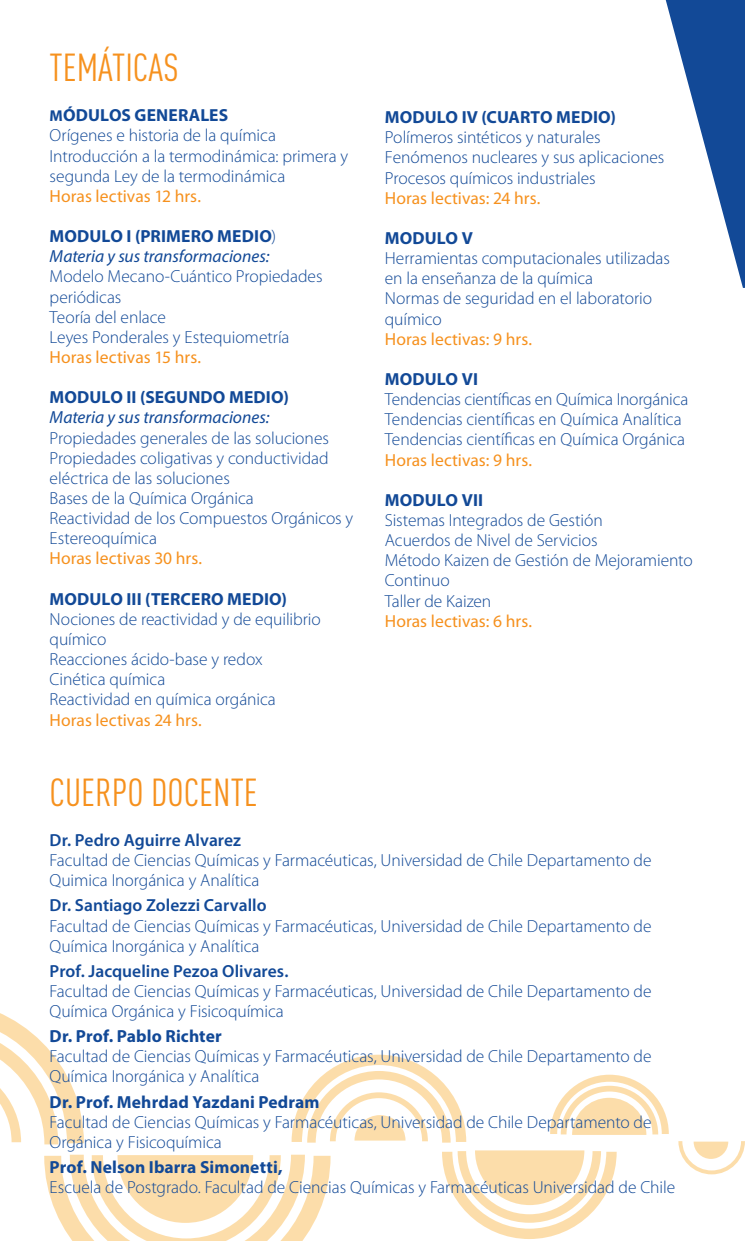
<style>
.page{position:relative;width:745px;height:1241px;background:#fff}
.page>*{position:absolute;margin:0;border:0;box-sizing:border-box;transform-origin:0 0}
.t1{font:38.5px "DIN Cond";color:#f6911e}
.t2{font:300 17.5px/20.1px "Myriad Pro";letter-spacing:-.005em;color:#124997}
.t3{font:700 17.5px "Myriad Pro";letter-spacing:.005em;color:#124997}
.t4{font:17.5px "Myriad Pro";letter-spacing:.005em;color:#f6911e}
.t5{font:italic 17.5px/20.1px "Myriad Pro";letter-spacing:-.005em;color:#124997}
.t6{font:600 17.5px "Myriad Pro";color:#124997}
.s1{font-weight:700;font-size:15.75px}
.s2{font-weight:700}
.s3{font-weight:700;font-style:normal}
.s4{font-weight:300;font-style:normal}
</style>
<div class="page">
<svg style="left:665px;top:0;width:79px;height:288px"></svg>
<svg style="left:0;top:1013px;width:84px;height:131px"></svg>
<svg style="left:44px;top:1154px;width:286px;height:86px"></svg>
<svg style="left:291px;top:1054px;width:175px;height:88px"></svg>
<svg style="left:442px;top:1150px;width:174px;height:88px"></svg>
<svg style="left:678px;top:1141px;width:66px;height:33px"></svg>
<svg style="left:550px;top:1074px;width:118px;height:60px"></svg>
<h1 class="t1" style="left:50px;top:45px;width:130px">TEMÁTICAS</h1>
<p class="t2" style="left:50px;top:105px;width:300px"><span class="s1">M</span><span class="s2">ÓDULOS GENERALES<br></span>Orígenes e historia de la química<br>Introducción a la termodinámica: primera y segunda Ley de la termodinámica</p>
<p class="t4" style="left:50px;top:185px;width:153px">Horas lectivas 12 hrs.</p>
<p class="t5" style="left:50px;top:226px;width:228px"><span class="s3">MODULO I (PRIMERO MEDIO</span><span class="s4">)<br></span>Materia y sus transformaciones:</p>
<p class="t2" style="left:50px;top:266px;width:274px">Modelo Mecano-Cuántico Propiedades periódicas<br>Teoría del enlace<br>Leyes Ponderales y Estequiometría</p>
<p class="t4" style="left:50px;top:346px;width:153px">Horas lectivas 15 hrs.</p>
<p class="t3" style="left:50px;top:386px;width:240px">MODULO II (SEGUNDO MEDIO)</p>
<p class="t5" style="left:50px;top:407px;width:221px">Materia y sus transformaciones:</p>
<p class="t2" style="left:50px;top:427px;width:305px">Propiedades generales de las soluciones Propiedades coligativas y conductividad eléctrica de las soluciones<br>Bases de la Química Orgánica<br>Reactividad de los Compuestos Orgánicos y Estereoquímica</p>
<p class="t4" style="left:50px;top:547px;width:154px">Horas lectivas 30 hrs.</p>
<p class="t3" style="left:50px;top:587px;width:239px">MODULO III (TERCERO MEDIO)</p>
<p class="t2" style="left:50px;top:608px;width:272px">Nociones de reactividad y de equilibrio químico<br>Reacciones ácido-base y redox<br>Cinética química<br>Reactividad en química orgánica</p>
<p class="t4" style="left:50px;top:708px;width:153px">Horas lectivas 24 hrs.</p>
<p class="t3" style="left:384px;top:106px;width:232px">MODULO IV (CUARTO MEDIO)</p>
<p class="t2" style="left:384px;top:127px;width:281px">Polímeros sintéticos y naturales<br>Fenómenos nucleares y sus aplicaciones<br>Procesos químicos industriales</p>
<p class="t4" style="left:384px;top:187px;width:157px">Horas lectivas: 24 hrs.</p>
<p class="t3" style="left:384px;top:227px;width:89px">MODULO V</p>
<p class="t2" style="left:384px;top:248px;width:286px">Herramientas computacionales utilizadas en la enseñanza de la química<br>Normas de seguridad en el laboratorio químico</p>
<p class="t4" style="left:384px;top:328px;width:148px">Horas lectivas: 9 hrs.</p>
<p class="t3" style="left:384px;top:367px;width:94px">MODULO VI</p>
<p class="t2" style="left:384px;top:389px;width:305px">Tendencias científicas en Química Inorgánica<br>Tendencias científicas en Química Analítica<br>Tendencias científicas en Química Orgánica</p>
<p class="t4" style="left:384px;top:449px;width:148px">Horas lectivas: 9 hrs.</p>
<p class="t3" style="left:384px;top:488px;width:100px">MODULO VII</p>
<p class="t2" style="left:384px;top:510px;width:309px">Sistemas Integrados de Gestión<br>Acuerdos de Nivel de Servicios<br>Método Kaizen de Gestión de Mejoramiento<br>Continuo<br>Taller de Kaizen</p>
<p class="t4" style="left:384px;top:610px;width:148px">Horas lectivas: 6 hrs.</p>
<h1 class="t1" style="left:50px;top:769px;width:210px">CUERPO DOCENTE</h1>
<p class="t6" style="left:50px;top:829px;width:193px">Dr. Pedro Aguirre Alvarez</p>
<p class="t2" style="left:50px;top:850px;width:603px">Facultad de Ciencias Químicas y Farmacéuticas, Universidad de Chile Departamento de<br>Quimica Inorgánica y Analítica</p>
<p class="t6" style="left:50px;top:894px;width:218px">Dr. Santiago Zolezzi Carvallo</p>
<p class="t2" style="left:50px;top:915px;width:603px">Facultad de Ciencias Químicas y Farmacéuticas, Universidad de Chile Departamento de<br>Química Inorgánica y Analítica</p>
<p class="t6" style="left:50px;top:959px;width:240px">Prof. Jacqueline Pezoa Olivares.</p>
<p class="t2" style="left:50px;top:980px;width:603px">Facultad de Ciencias Químicas y Farmacéuticas, Universidad de Chile Departamento de<br>Química Orgánica y Fisicoquímica</p>
<p class="t3" style="left:50px;top:1024px;width:174px">Dr. Prof. Pablo Richter</p>
<p class="t2" style="left:50px;top:1046px;width:603px">Facultad de Ciencias Químicas y Farmacéuticas, Universidad de Chile Departamento de<br>Química Inorgánica y Analítica</p>
<p class="t3" style="left:50px;top:1090px;width:271px">Dr. Prof. Mehrdad Yazdani Pedram</p>
<p class="t2" style="left:50px;top:1111px;width:603px">Facultad de Ciencias Químicas y Farmacéuticas, Universidad de Chile Departamento de<br>Orgánica y Fisicoquímica</p>
<p class="t3" style="left:50px;top:1155px;width:234px">Prof. Nelson Ibarra Simonetti,</p>
<p class="t2" style="left:50px;top:1176px;width:626px">Escuela de Postgrado. Facultad de Ciencias Químicas y Farmacéuticas Universidad de Chile</p>
</div>
